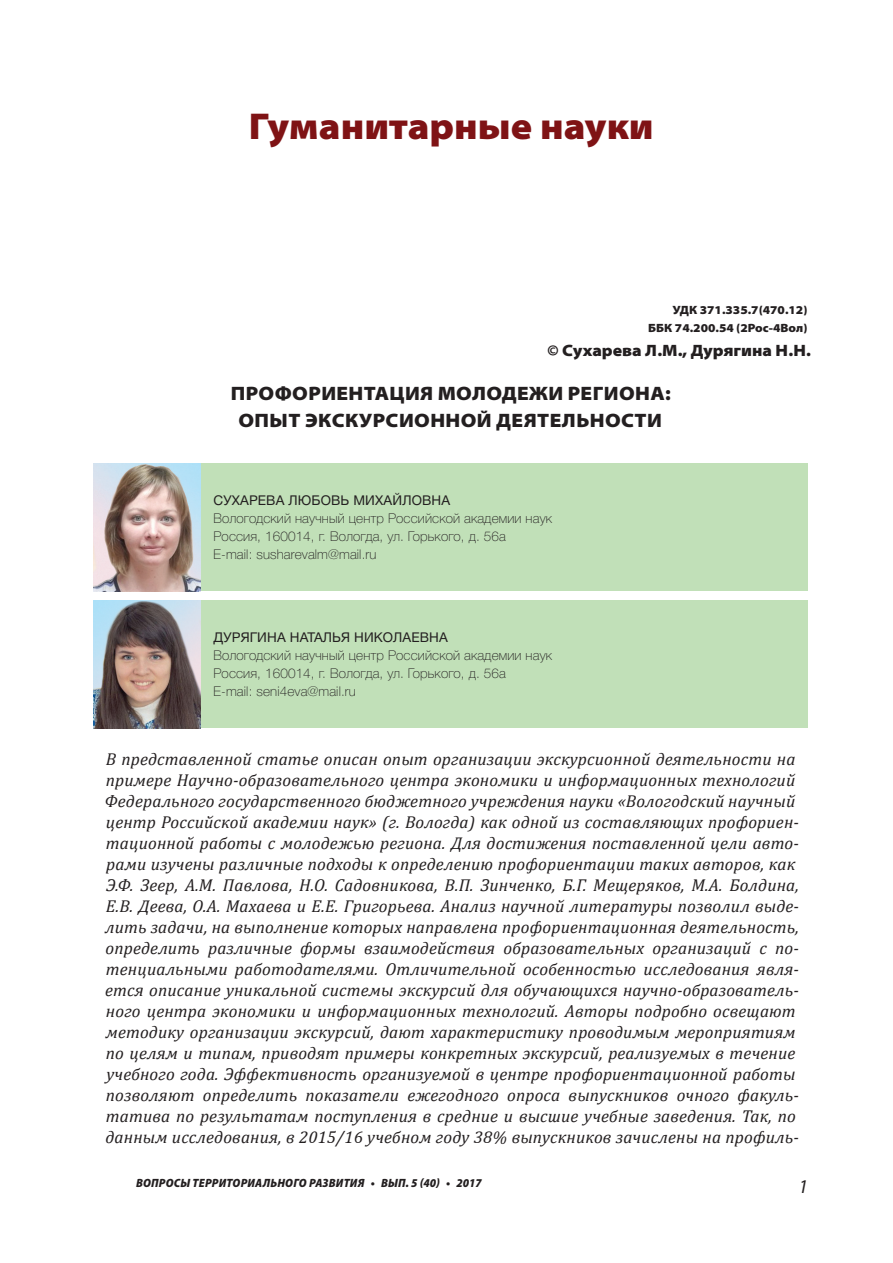
<style>
.page{position:relative;width:893px;height:1263px;background:#fff}
.page>*{position:absolute;margin:0;border:0;box-sizing:border-box;transform-origin:0 0}
.t1{font:900 semi-expanded 37.5px "Myriad Pro";color:#7f1315}
.t2{font:900 semi-expanded 19.5px/27px "Myriad Pro";letter-spacing:.02em;color:#231f20;text-align:center}
.t3{font:italic 19.5px "Myriad Pro";color:#231f20}
.t4{font:italic 17.25px/21px "Cambria";letter-spacing:.01em;color:#231f20}
.t5{font:900 semi-expanded 16.5px "Myriad Pro";color:#231f20}
.t6{font:100 13.5px/18px "Helvetica Neue Cyr";letter-spacing:.01em;color:#231f20}
.t7{font:13.5px "Helvetica Neue Cyr";letter-spacing:.01em;color:#231f20}
.t8{font:italic 900 semi-condensed 12px "Myriad Pro";letter-spacing:.02em;color:#231f20}
.t9{font:900 semi-expanded 12px/18.6px "Myriad Pro";color:#231f20;text-align:right}
</style>
<div class="page">
<div style="left:94px;top:463px;width:714px;height:128px;background:#c1e0b8"></div>
<div style="left:94px;top:601px;width:714px;height:127px;background:#c1e0b8"></div>
<img style="left:93px;top:463px;width:108px;height:128px">
<img style="left:94px;top:601px;width:107px;height:127px">
<h1 class="t1" style="left:249px;top:112px;width:406px">Гуманитарные науки</h1>
<p class="t9" style="left:648px;top:301px;width:161px">УДК 371.335.7(470.12)<br>ББК 74.200.54 (2Рос-4Вол)</p>
<p class="t5" style="left:547px;top:345px;width:265px">© Сухарева Л.М., Дурягина Н.Н.</p>
<p class="t2" style="left:231px;top:382px;width:442px">ПРОФОРИЕНТАЦИЯ МОЛОДЕЖИ РЕГИОНА:<br>ОПЫТ ЭКСКУРСИОННОЙ ДЕЯТЕЛЬНОСТИ</p>
<p class="t7" style="left:213px;top:495px;width:238px">СУХАРЕВА ЛЮБОВЬ МИХАЙЛОВНА</p>
<p class="t6" style="left:213px;top:510px;width:340px">Вологодский научный центр Российской академии наук<br>Россия, 160014, г. Вологда, ул. Горького, д. 56а<br>E-mail: susharevalm@mail.ru</p>
<p class="t7" style="left:213px;top:632px;width:236px">ДУРЯГИНА НАТАЛЬЯ НИКОЛАЕВНА</p>
<p class="t6" style="left:213px;top:648px;width:340px">Вологодский научный центр Российской академии наук<br>Россия, 160014, г. Вологда, ул. Горького, д. 56а<br>E-mail: seni4eva@mail.ru</p>
<p class="t4" style="left:105px;top:748px;width:696px">В представленной статье описан опыт организации экскурсионной деятельности на примере Научно-образовательного центра экономики и информационных технологий Федерального государственного бюджетного учреждения науки «Вологодский научный центр Российской академии наук» (г. Вологда) как одной из составляющих профориен&shy;тационной работы с молодежью региона. Для достижения поставленной цели авто&shy;рами изучены различные подходы к определению профориентации таких авторов, как Э.Ф. Зеер, А.М. Павлова, Н.О. Садовникова, В.П. Зинченко, Б.Г. Мещеряков, М.А. Болдина, Е.В. Деева, О.А. Махаева и Е.Е. Григорьева. Анализ научной литературы позволил выде&shy;лить задачи, на выполнение которых направлена профориентационная деятельность, определить различные формы взаимодействия образовательных организаций с по&shy;тенциальными работодателями. Отличительной особенностью исследования явля&shy;ется описание уникальной системы экскурсий для обучающихся научно-образователь&shy;ного центра экономики и информационных технологий. Авторы подробно освещают методику организации экскурсий, дают характеристику проводимым мероприятиям по целям и типам, приводят примеры конкретных экскурсий, реализуемых в течение учебного года. Эффективность организуемой в центре профориентационной работы позволяют определить показатели ежегодного опроса выпускников очного факуль&shy;татива по результатам поступления в средние и высшие учебные заведения. Так, по данным исследования, в 2015/16 учебном году 38% выпускников зачислены на профиль-</p>
<p class="t8" style="left:136px;top:1178px;width:347px">ВОПРОСЫ ТЕРРИТОРИАЛЬНОГО РАЗВИТИЯ • ВЫП. 5 (40) • 2017</p>
<p class="t3" style="left:798px;top:1178px;width:11px">1</p>
</div>
